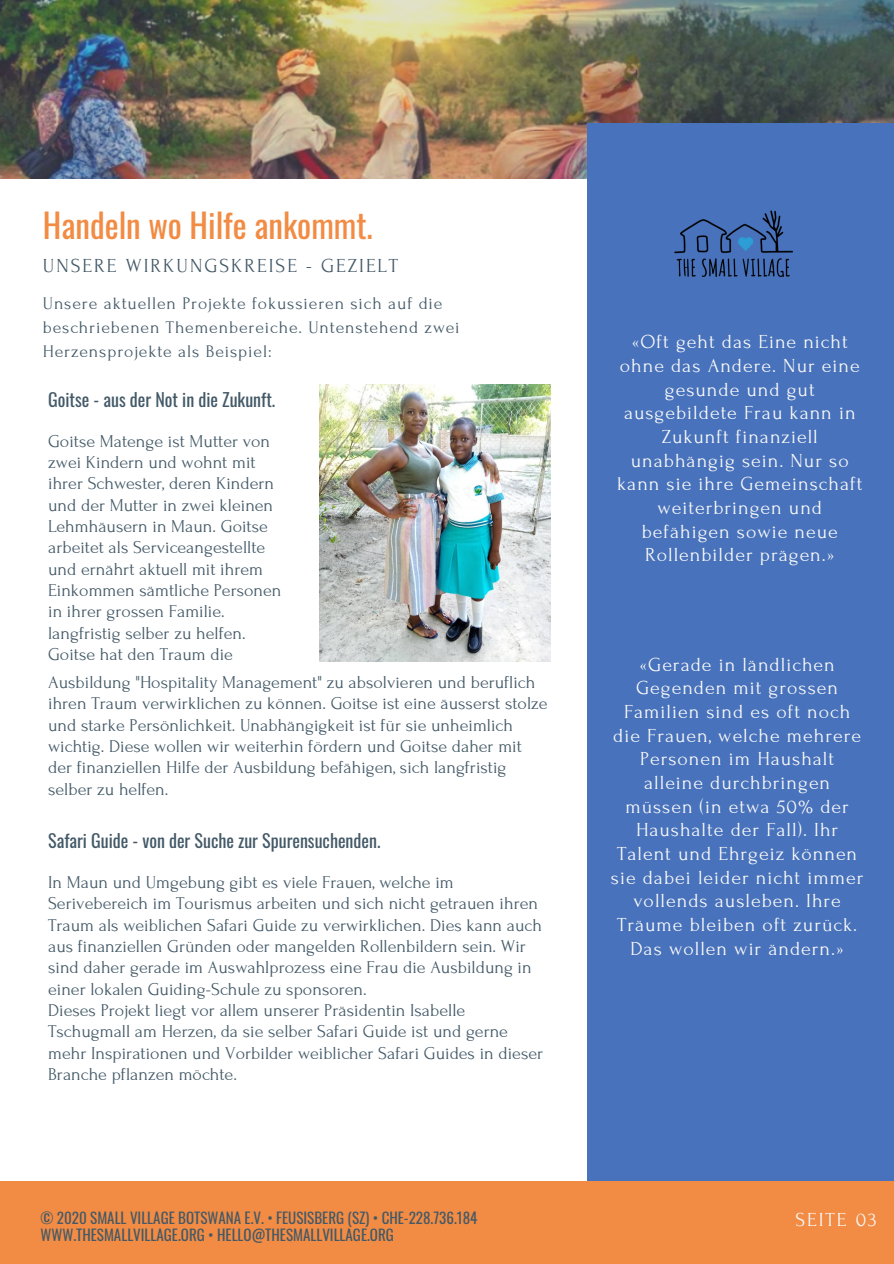
<style>
.page{position:relative;width:894px;height:1264px;background:#fff}
.page>*{position:absolute;margin:0;border:0;box-sizing:border-box;transform-origin:0 0}
.t1{font:33.15px "Oswald";color:#f28b43}
.t2{font:19.8px/23.7px "Forum";letter-spacing:.05em;color:#fafafa;text-align:center}
.t3{font:19.8px "Forum";letter-spacing:.1em;color:#435967}
.t4{font:18px/21.3px "Forum";color:#435967}
.t5{font:18px "Oswald";color:#435967}
.t6{font:17.7px/23.7px "Forum";letter-spacing:.05em;color:#435967}
.t7{font:15px/17px "Oswald";color:#435967}
</style>
<div class="page">
<div style="left:0;top:1181px;width:893px;height:82px;background:#f28b43"></div>
<img style="left:0;top:0;width:893px;height:178px">
<div style="left:587px;top:123px;width:306px;height:1058px;background:#4872bb"></div>
<img style="left:319px;top:384px;width:231px;height:277px">
<img style="left:674px;top:210px;width:119px;height:67px">
<h1 class="t1" style="left:43px;top:200px;width:331px">Handeln wo Hilfe ankommt.</h1>
<p class="t3" style="left:43px;top:255px;width:357px">UNSERE WIRKUNGSKREISE - GEZIELT</p>
<p class="t6" style="left:43px;top:292px;width:418px">Unsere aktuellen Projekte fokussieren sich auf die beschriebenen Themenbereiche. Untenstehend zwei<br>Herzensprojekte als Beispiel:</p>
<p class="t5" style="left:48px;top:385px;width:228px">Goitse - aus der Not in die Zukunft.</p>
<p class="t4" style="left:48px;top:430px;width:235px">Goitse Matenge ist Mutter von zwei Kindern und wohnt mit ihrer Schwester, deren Kindern und der Mutter in zwei kleinen<br>Lehmhäusern in Maun. Goitse arbeitet als Serviceangestellte und ernährt aktuell mit ihrem<br>Einkommen sämtliche Personen in ihrer grossen Familie. langfristig selber zu helfen.<br>Goitse hat den Traum die</p>
<p class="t4" style="left:48px;top:672px;width:501px">Ausbildung "Hospitality Management" zu absolvieren und beruflich ihren Traum verwirklichen zu können. Goitse ist eine äusserst stolze und starke Persönlichkeit. Unabhängigkeit ist für sie unheimlich wichtig. Diese wollen wir weiterhin fördern und Goitse daher mit der finanziellen Hilfe der Ausbildung befähigen, sich langfristig selber zu helfen.</p>
<p class="t5" style="left:48px;top:826px;width:333px">Safari Guide - von der Suche zur Spurensuchenden.</p>
<p class="t4" style="left:48px;top:872px;width:496px">In Maun und Umgebung gibt es viele Frauen, welche im Serivebereich im Tourismus arbeiten und sich nicht getrauen ihren Traum als weiblichen Safari Guide zu verwirklichen. Dies kann auch aus finanziellen Gründen oder mangelden Rollenbildern sein. Wir sind daher gerade im Auswahlprozess eine Frau die Ausbildung in einer lokalen Guiding-Schule zu sponsoren.<br>Dieses Projekt liegt vor allem unserer Präsidentin Isabelle Tschugmall am Herzen, da sie selber Safari Guide ist und gerne mehr Inspirationen und Vorbilder weiblicher Safari Guides in dieser Branche pflanzen möchte.</p>
<p class="t2" style="left:617px;top:330px;width:247px">«Oft geht das Eine nicht ohne das Andere. Nur eine gesunde und gut ausgebildete Frau kann in<br>Zukunft finanziell unabhängig sein. Nur so kann sie ihre Gemeinschaft weiterbringen und befähigen sowie neue<br>Rollenbilder prägen.»</p>
<p class="t2" style="left:610px;top:652px;width:254px">«Gerade in ländlichen<br>Gegenden mit grossen<br>Familien sind es oft noch die Frauen, welche mehrere<br>Personen im Haushalt alleine durchbringen müssen (in etwa 50% der<br>Haushalte der Fall). Ihr<br>Talent und Ehrgeiz können sie dabei leider nicht immer vollends ausleben. Ihre<br>Träume bleiben oft zurück.<br>Das wollen wir ändern.»</p>
<p class="t7" style="left:41px;top:1208px;width:438px">© 2020 SMALL VILLAGE BOTSWANA E.V. • FEUSISBERG (SZ) • CHE-228.736.184<br>WWW.THESMALLVILLAGE.ORG • HELLO@THESMALLVILLAGE.ORG</p>
<p class="t2" style="left:795px;top:1208px;width:83px">SEITE 03</p>
</div>
